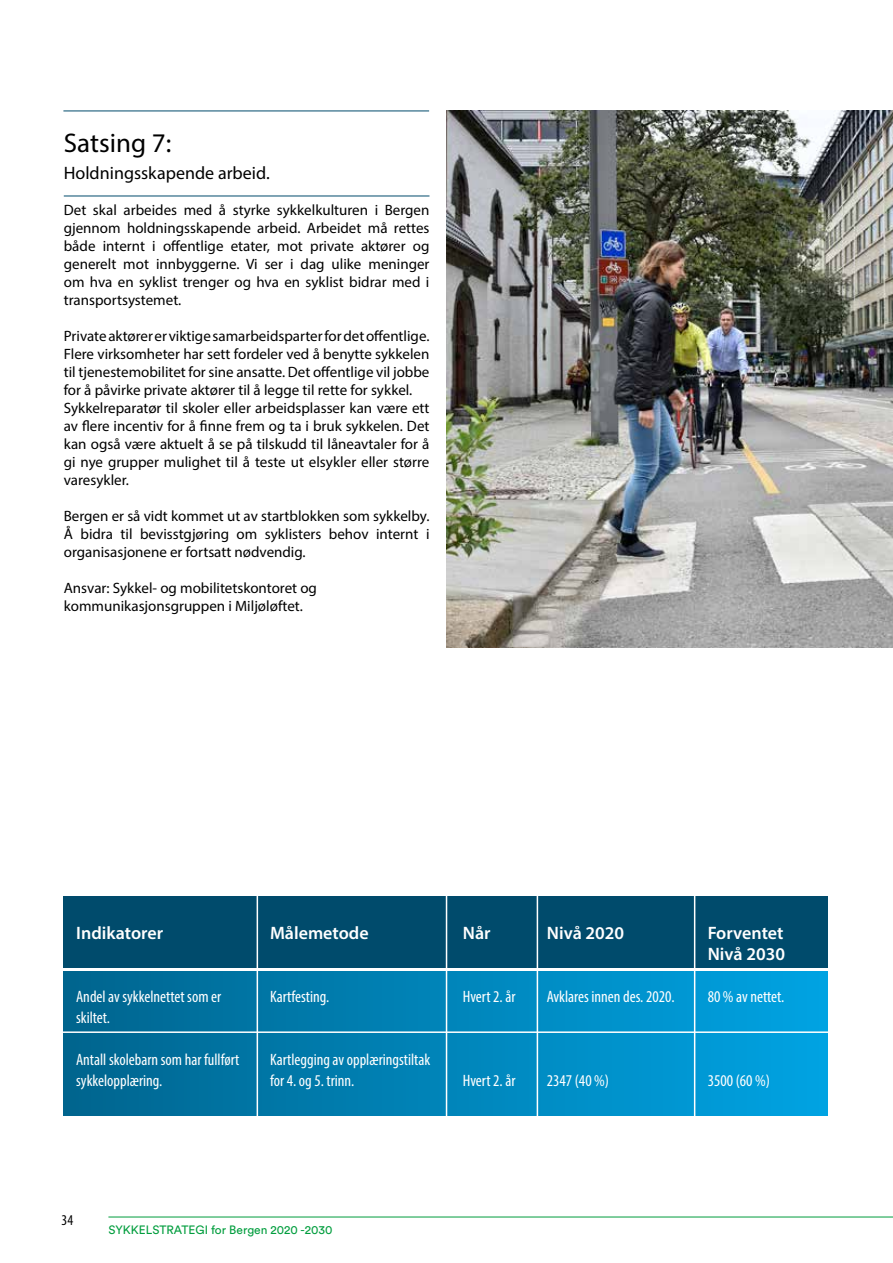
<style>
.page{position:relative;width:893px;height:1263px;background:#fff}
.page>*{position:absolute;margin:0;border:0;box-sizing:border-box;transform-origin:0 0}
.t1{font:27px "Myriad Pro";color:#000}
.t2{font:600 18px/21px "Myriad Pro";color:#fff}
.t3{font:18px "Myriad Pro";color:#000}
.t4{font:condensed 16.5px/21px "Myriad Pro";color:#fff}
.t5{font:15px/18px "Myriad Pro";color:#000;text-align:justify}
.t6{font:condensed 15px "Myriad Pro";color:#000}
.t7{font:12px "Circular Std";color:#009d3d}
</style>
<div class="page">
<hr style="left:108px;top:1216px;width:785px;height:1px;background:#009d3d">
<img style="left:446px;top:111px;width:447px;height:536px">
<div style="left:63px;top:971px;width:765px;height:144px;background:linear-gradient(to right,#00658f,#01a4e3)"></div>
<div style="left:63px;top:897px;width:765px;height:71px;background:#004b6c"></div>
<hr style="left:257px;top:882px;width:1px;height:253px;background:#fff">
<hr style="left:446px;top:890px;width:1px;height:243px;background:#fff">
<hr style="left:537px;top:890px;width:1px;height:253px;background:#fff">
<hr style="left:694px;top:882px;width:1px;height:261px;background:#fff">
<hr style="left:26px;top:1031px;width:845px;height:2px;background:#fff">
<hr style="left:63px;top:111px;width:366px;height:1px;background:#004b6c">
<hr style="left:64px;top:196px;width:365px;height:1px;background:#004b6c">
<h1 class="t1" style="left:64px;top:126px;width:109px">Satsing 7:</h1>
<p class="t3" style="left:64px;top:162px;width:208px">Holdningsskapende arbeid.</p>
<p class="t5" style="left:64px;top:201px;width:367px">Det skal arbeides med å styrke sykkelkulturen i Bergen gjennom holdningsskapende arbeid. Arbeidet må rettes både internt i offentlige etater, mot private aktører og generelt mot innbyggerne. Vi ser i dag ulike meninger om hva en syklist trenger og hva en syklist bidrar med i transportsystemet.</p>
<p class="t5" style="left:64px;top:327px;width:367px;text-align:left">Private aktører er viktige samarbeidsparter for det offentlige.<br>Flere virksomheter har sett fordeler ved å benytte sykkelen til tjenestemobilitet for sine ansatte. Det offentlige vil jobbe for å påvirke private aktører til å legge til rette for sykkel.<br>Sykkelreparatør til skoler eller arbeidsplasser kan være ett av flere incentiv for å finne frem og ta i bruk sykkelen. Det kan også være aktuelt å se på tilskudd til låneavtaler for å gi nye grupper mulighet til å teste ut elsykler eller større varesykler.</p>
<p class="t5" style="left:64px;top:507px;width:367px">Bergen er så vidt kommet ut av startblokken som sykkelby.<br>Å bidra til bevisstgjøring om syklisters behov internt i organisasjonene er fortsatt nødvendig.</p>
<p class="t5" style="left:64px;top:579px;width:255px">Ansvar: Sykkel- og mobilitetskontoret og kommunikasjonsgruppen i Miljøløftet.</p>
<p class="t2" style="left:76px;top:922px;width:88px">Indikatorer</p>
<p class="t4" style="left:76px;top:986px;width:147px">Andel av sykkelnettet som er skiltet.</p>
<p class="t4" style="left:76px;top:1049px;width:165px">Antall skolebarn som har fullført sykkelopplæring.</p>
<p class="t2" style="left:270px;top:922px;width:100px">Målemetode</p>
<p class="t4" style="left:270px;top:986px;width:61px">Kartfesting.</p>
<p class="t4" style="left:270px;top:1049px;width:162px">Kartlegging av opplæringstiltak for 4. og 5. trinn.</p>
<p class="t2" style="left:463px;top:922px;width:29px">Når</p>
<p class="t2" style="left:547px;top:922px;width:79px">Nivå 2020</p>
<p class="t4" style="left:463px;top:986px;width:54px">Hvert 2. år</p>
<p class="t4" style="left:547px;top:986px;width:129px">Avklares innen des. 2020.</p>
<p class="t4" style="left:463px;top:1070px;width:54px">Hvert 2. år</p>
<p class="t4" style="left:547px;top:1070px;width:64px">2347 (40 %)</p>
<p class="t2" style="left:708px;top:922px;width:79px">Forventet<br>Nivå 2030</p>
<p class="t4" style="left:708px;top:986px;width:78px">80 % av nettet.</p>
<p class="t4" style="left:708px;top:1070px;width:64px">3500 (60 %)</p>
<p class="t6" style="left:62px;top:1211px;width:13px">34</p>
<p class="t7" style="left:108px;top:1223px;width:225px">SYKKELSTRATEGI for Bergen 2020 -2030</p>
</div>
